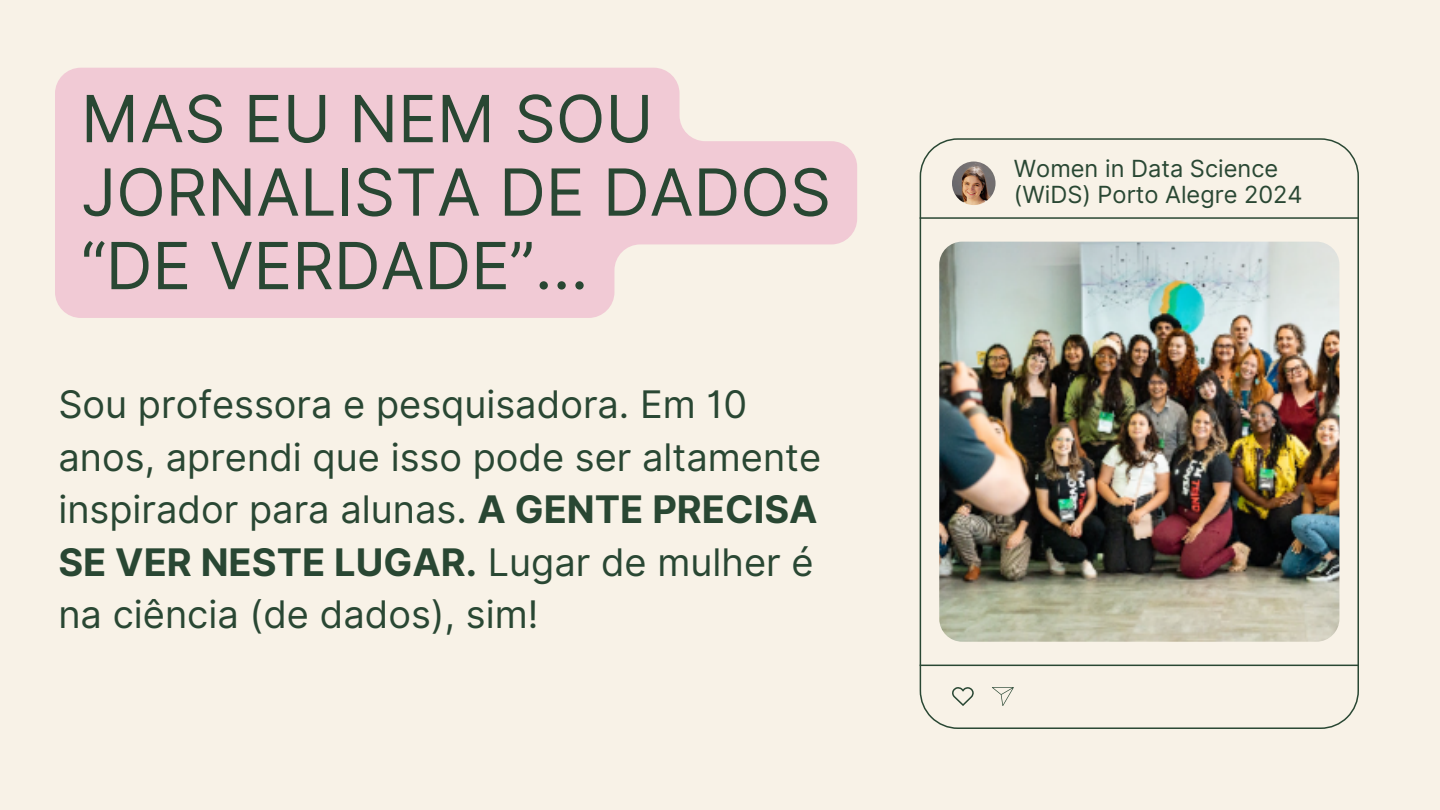
<style>
.page{position:relative;width:1440px;height:810px;background:#f8f2e7}
.page>*{position:absolute;margin:0;border:0;box-sizing:border-box;transform-origin:0 0}
.t1{font:65px/73.5px "Inter";color:#294733}
.t2{font:38px/52.5px "Inter";color:#294733}
.t3{font:23.6px/26.2px "Inter";color:#294733}
.s1{font-weight:700}
</style>
<div class="page">
<svg style="left:920px;top:138px;width:439px;height:591px"></svg>
<hr style="left:920px;top:217px;width:439px;height:2px;background:#294733">
<hr style="left:920px;top:665px;width:439px;height:1px;background:#294733">
<img style="left:952px;top:162px;width:44px;height:43px;border-radius:50%">
<img style="left:939px;top:242px;width:400px;height:400px;border-radius:23px">
<svg style="left:952px;top:687px;width:22px;height:19px"></svg>
<svg style="left:992px;top:687px;width:22px;height:19px"></svg>
<svg style="left:55px;top:68px;width:802px;height:250px;fill:#f1cad5"></svg>
<p class="t1" style="left:81px;top:82px;width:752px">MAS EU NEM SOU<br>JORNALISTA DE DADOS “DE VERDADE”...</p>
<p class="t2" style="left:58px;top:378px;width:764px">Sou professora e pesquisadora. Em 10 anos, aprendi que isso pode ser altamente inspirador para alunas. <span class="s1">A GENTE PRECISA SE VER NESTE LUGAR.</span> Lugar de mulher é na ciência (de dados), sim!</p>
<p class="t3" style="left:1014px;top:155px;width:290px">Women in Data Science (WiDS) Porto Alegre 2024</p>
</div>
